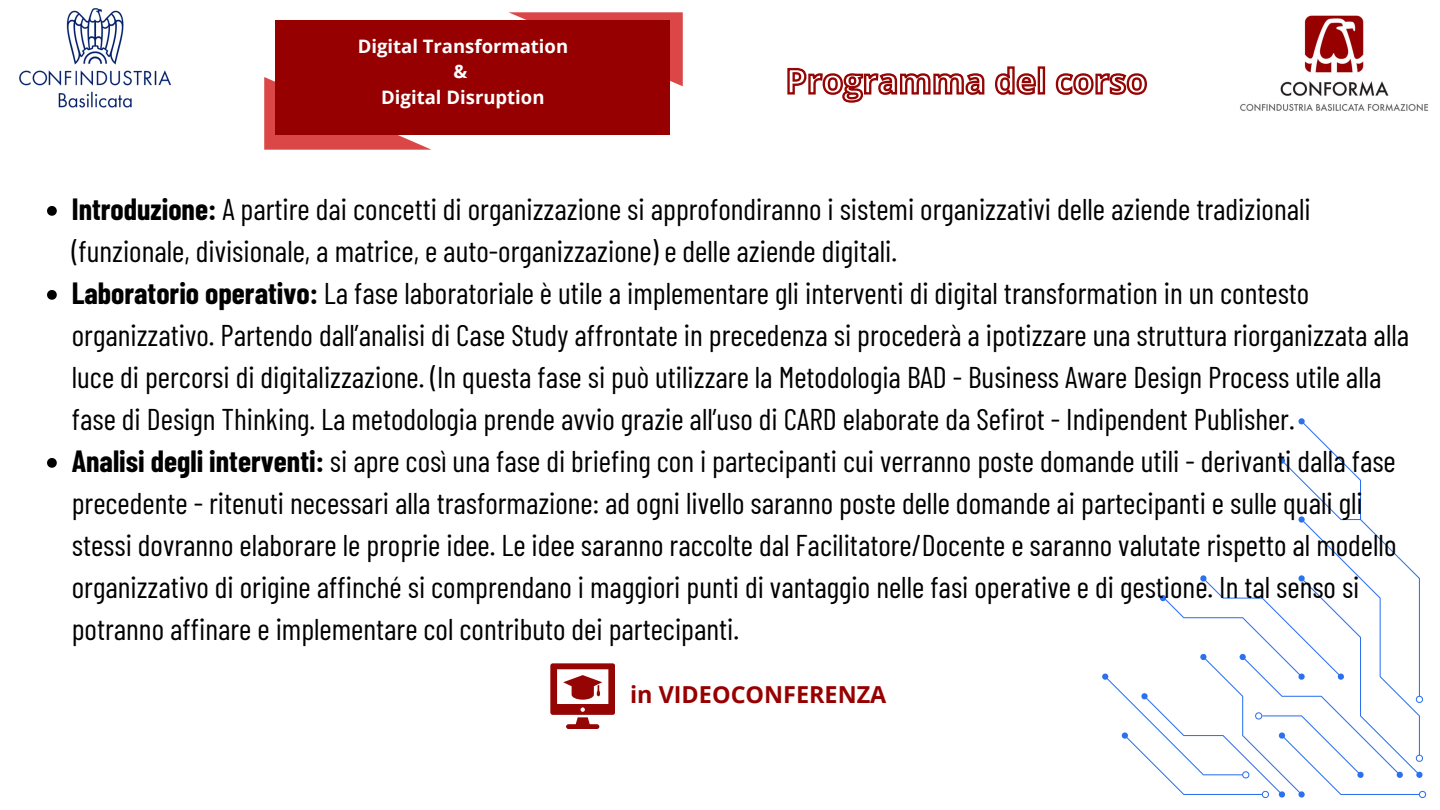
<style>
.page{position:relative;width:1440px;height:810px;background:#fff}
.page>*{position:absolute;margin:0;border:0;box-sizing:border-box;transform-origin:0 0}
.t1{font:30px/42px "Barlow Condensed";color:#000}
.t2{font:700 23.4px "Open Sans";color:#970000}
.t3{font:700 18.5px "Open Sans";color:#fff}
.s1{font-weight:700}
</style>
<div class="page">
<img style="left:1240px;top:15px;width:189px;height:96px">
<svg style="left:1102px;top:419px;width:324px;height:379px"></svg>
<svg style="left:47px;top:206px;width:10px;height:10px"></svg>
<svg style="left:47px;top:290px;width:10px;height:10px"></svg>
<svg style="left:47px;top:458px;width:10px;height:10px"></svg>
<svg style="left:508px;top:12px;width:175px;height:74px"></svg>
<svg style="left:264px;top:77px;width:168px;height:73px"></svg>
<div style="left:275px;top:20px;width:395px;height:114px;background:#970000"></div>
<svg style="left:787px;top:66px;width:360px;height:37px"></svg>
<svg style="left:550px;top:663px;width:65px;height:66px"></svg>
<img style="left:19px;top:8px;width:152px;height:100px">
<p class="t3" style="left:358px;top:33px;width:212px">Digital Transformation</p>
<p class="t3" style="left:454px;top:59px;width:15px">&amp;</p>
<p class="t3" style="left:381px;top:84px;width:165px">Digital Disruption</p>
<p class="t1" style="left:72px;top:187px;width:1241px"><span class="s1">Introduzione:</span> A partire dai concetti di organizzazione si approfondiranno i sistemi organizzativi delle aziende tradizionali (funzionale, divisionale, a matrice, e auto-organizzazione) e delle aziende digitali.</p>
<h1 class="t1" style="left:72px;top:271px;width:1339px"><span class="s1">Laboratorio operativo:</span> La fase laboratoriale è utile a implementare gli interventi di digital transformation in un contesto organizzativo. Partendo dall’analisi di Case Study affrontate in precedenza si procederà a ipotizzare una struttura riorganizzata alla luce di percorsi di digitalizzazione. (In questa fase si può utilizzare la Metodologia BAD - Business Aware Design Process utile alla fase di Design Thinking. La metodologia prende avvio grazie all’uso di CARD elaborate da Sefirot - Indipendent Publisher.</h1>
<p class="t1" style="left:72px;top:439px;width:1326px"><span class="s1">Analisi degli interventi:</span> si apre così una fase di briefing con i partecipanti cui verranno poste domande utili - derivanti dalla fase precedente - ritenuti necessari alla trasformazione: ad ogni livello saranno poste delle domande ai partecipanti e sulle quali gli stessi dovranno elaborare le proprie idee. Le idee saranno raccolte dal Facilitatore/Docente e saranno valutate rispetto al modello organizzativo di origine affinché si comprendano i maggiori punti di vantaggio nelle fasi operative e di gestione. In tal senso si potranno affinare e implementare col contributo dei partecipanti.</p>
<p class="t2" style="left:630px;top:678px;width:258px">in VIDEOCONFERENZA</p>
</div>
